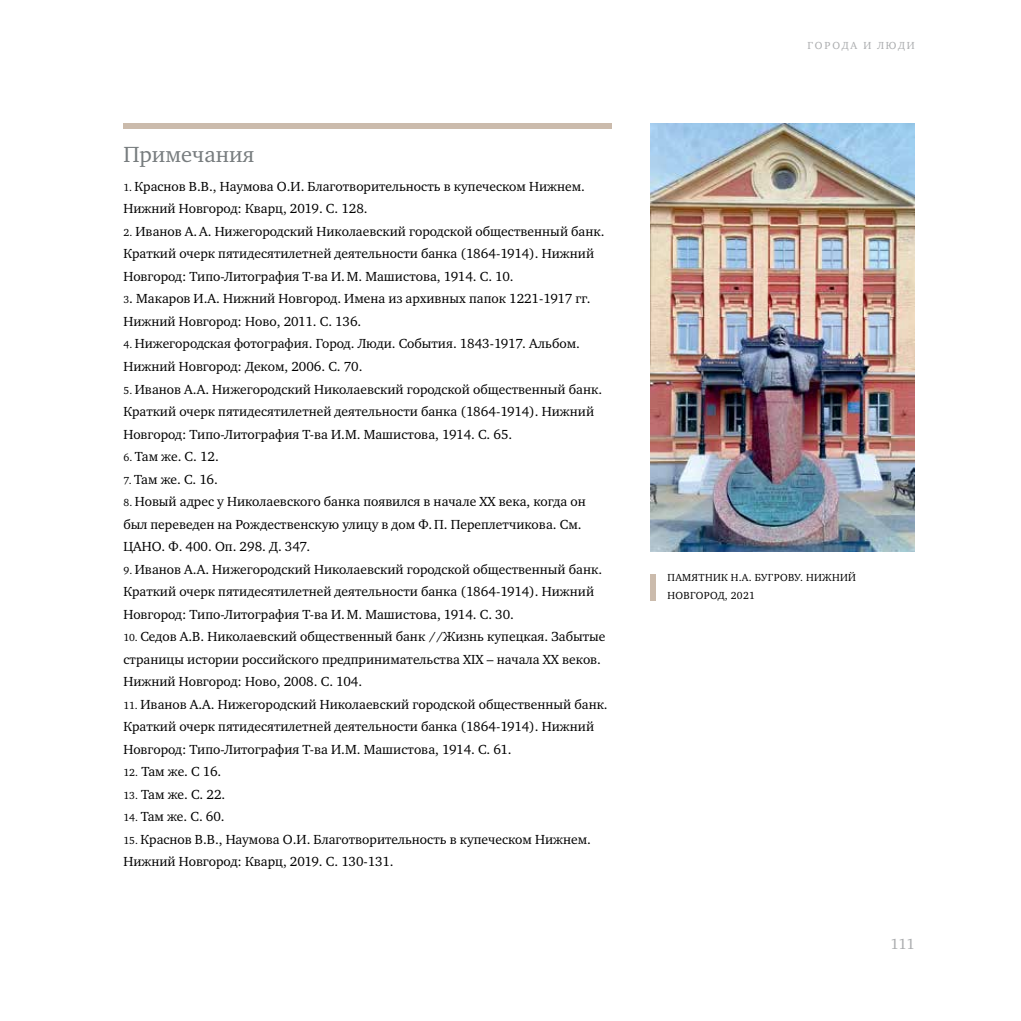
<style>
.page{position:relative;width:1021px;height:1021px;background:#fff}
.page>*{position:absolute;margin:0;border:0;box-sizing:border-box;transform-origin:0 0}
.t1{font:22.5px "Charter ITC";color:#777c7e}
.t2{font:15px "Charter ITC";color:#aaacae}
.t3{font:13.5px/22.5px "Charter ITC";color:#000}
.t4{font:10.5px/18px "Charter ITC";letter-spacing:.03em;color:#000}
.t5{font:10.5px "Charter ITC";letter-spacing:.18em;color:#aaacae}
.s1{font-size:10.5px}
</style>
<div class="page">
<img style="left:651px;top:123px;width:263px;height:428px">
<div style="left:651px;top:574px;width:5px;height:27px;background:#cbbbac"></div>
<div style="left:123px;top:123px;width:488px;height:5px;background:#cbbbac"></div>
<h1 class="t1" style="left:123px;top:141px;width:132px">Примечания</h1>
<p class="t3" style="left:123px;top:175px;width:463px"><span class="s1">1.</span> Краснов В.В., Наумова О.И. Благотворительность в купеческом Нижнем.<br>Нижний Новгород: Кварц, 2019. С. 128.</p>
<p class="t3" style="left:123px;top:220px;width:482px"><span class="s1">2.</span> Иванов А.А. Нижегородский Николаевский городской общественный банк.<br>Краткий очерк пятидесятилетней деятельности банка (1864‑1914). Нижний<br>Новгород: Типо-Литография Т-ва И.М. Машистова, 1914. С. 10.</p>
<p class="t3" style="left:123px;top:287px;width:468px"><span class="s1">3</span>. Макаров И.А. Нижний Новгород. Имена из архивных папок 1221‑1917 гг.<br>Нижний Новгород: Ново, 2011. С. 136.</p>
<p class="t3" style="left:123px;top:332px;width:458px"><span class="s1">4.</span> Нижегородская фотография. Город. Люди. События. 1843‑1917. Альбом.<br>Нижний Новгород: Деком, 2006. С. 70.</p>
<p class="t3" style="left:123px;top:377px;width:480px"><span class="s1">5.</span> Иванов А.А. Нижегородский Николаевский городской общественный банк.<br>Краткий очерк пятидесятилетней деятельности банка (1864‑1914). Нижний<br>Новгород: Типо-Литография Т-ва И.М. Машистова, 1914. С. 65.</p>
<p class="t3" style="left:123px;top:445px;width:97px"><span class="s1">6.</span> Там же. С. 12.</p>
<p class="t3" style="left:123px;top:467px;width:96px"><span class="s1">7.</span> Там же. С. 16.</p>
<p class="t3" style="left:123px;top:490px;width:464px"><span class="s1">8.</span> Новый адрес у Николаевского банка появился в начале XX века, когда он был переведен на Рождественскую улицу в дом Ф.П. Переплетчикова. См.<br>ЦАНО. Ф. 400. Оп. 298. Д. 347.</p>
<p class="t3" style="left:123px;top:557px;width:480px"><span class="s1">9.</span> Иванов А.А. Нижегородский Николаевский городской общественный банк.<br>Краткий очерк пятидесятилетней деятельности банка (1864‑1914). Нижний<br>Новгород: Типо-Литография Т-ва И.М. Машистова, 1914. С. 30.</p>
<p class="t3" style="left:123px;top:625px;width:483px"><span class="s1">10.</span> Седов А.В. Николаевский общественный банк //Жизнь купецкая. Забытые страницы истории российского предпринимательства XIX – начала XX веков.<br>Нижний Новгород: Ново, 2008. С. 104.</p>
<p class="t3" style="left:123px;top:692px;width:486px"><span class="s1">11.</span> Иванов А.А. Нижегородский Николаевский городской общественный банк.<br>Краткий очерк пятидесятилетней деятельности банка (1864‑1914). Нижний<br>Новгород: Типо-Литография Т-ва И.М. Машистова, 1914. С. 61.</p>
<p class="t3" style="left:123px;top:760px;width:99px"><span class="s1">12.</span> Там же. С 16.</p>
<p class="t3" style="left:123px;top:782px;width:103px"><span class="s1">13.</span> Там же. С. 22.</p>
<p class="t3" style="left:123px;top:805px;width:103px"><span class="s1">14.</span> Там же. С. 60.</p>
<p class="t3" style="left:123px;top:827px;width:469px"><span class="s1">15.</span> Краснов В.В., Наумова О.И. Благотворительность в купеческом Нижнем.<br>Нижний Новгород: Кварц, 2019. С. 130‑131.</p>
<p class="t5" style="left:807px;top:38px;width:109px">ГОРОДА И ЛЮДИ</p>
<p class="t4" style="left:667px;top:568px;width:190px">ПАМЯТНИК Н.А. БУГРОВУ. НИЖНИЙ<br>НОВГОРОД, 2021</p>
<p class="t2" style="left:890px;top:934px;width:26px">111</p>
</div>
